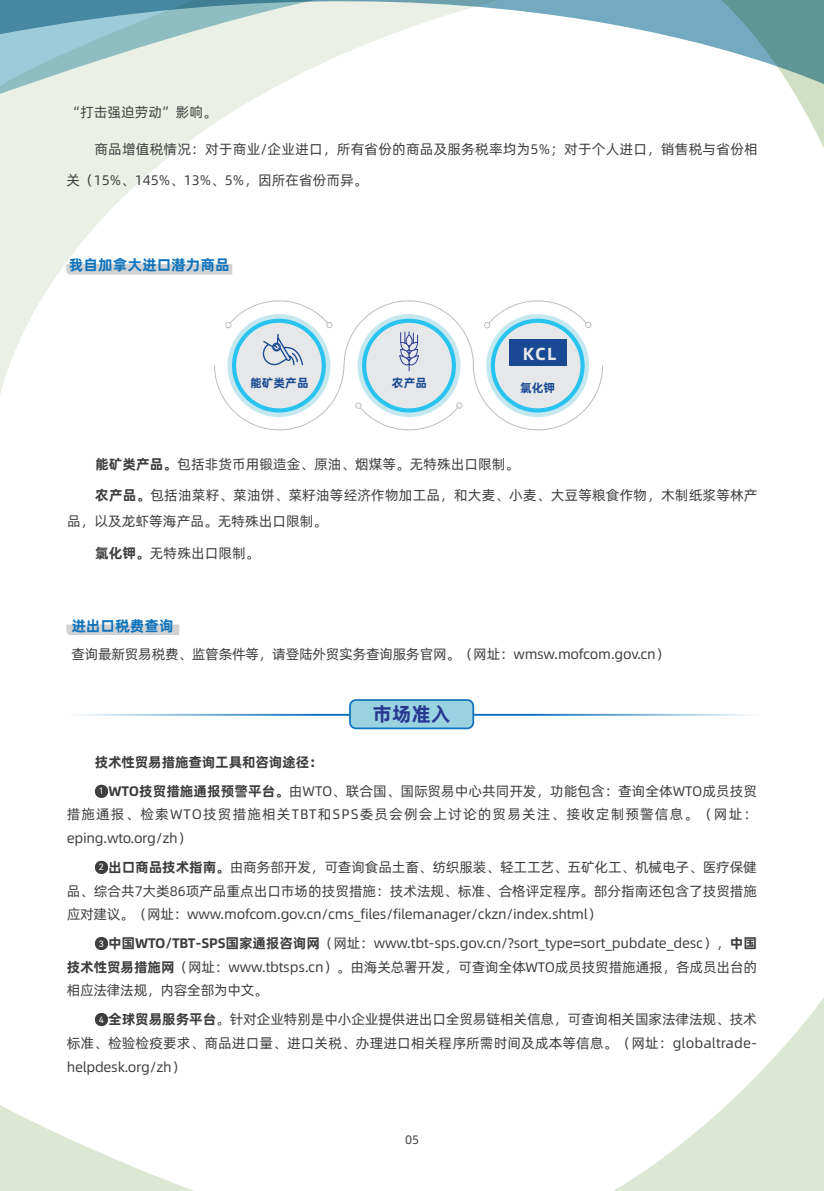
<style>
.page{position:relative;width:824px;height:1191px;background:#fff}
.page>*{position:absolute;margin:0;border:0;box-sizing:border-box;transform-origin:0 0}
.t1{font:700 19.78px "Alibaba Pu Hui Ti";color:#283890}
.t2{font:700 17.5px "Alibaba Pu Hui Ti";color:#e6e7e9}
.t3{font:700 14.88px "Alibaba Pu Hui Ti";color:#1074bc}
.t4{font:13.83px/23.6px "Alibaba Pu Hui Ti";color:#3e3e3f;text-align:justify}
.t5{font:13.83px/23.6px "Alibaba Pu Hui Ti";letter-spacing:.08em;color:#3e3e3f}
.t6{font:13.83px "Alibaba Pu Hui Ti";letter-spacing:-.02em;color:#3e3e3f}
.t7{font:12.25px "Alibaba Pu Hui Ti";color:#3e3e3f}
.t8{font:700 11.9px "Alibaba Pu Hui Ti";color:#184992}
.t9{font:8.75px "Harmony OS Sans SC";color:#fff}
.s1{font-weight:700}
</style>
<div class="page">
<svg style="left:614px;top:999px;width:209px;height:192px"></svg>
<svg style="left:1px;top:94px;width:261px;height:297px"></svg>
<svg style="left:1px;top:91px;width:266px;height:3px"></svg>
<svg style="left:793px;top:91px;width:30px;height:55px"></svg>
<svg style="left:1px;top:0;width:822px;height:91px"></svg>
<svg style="left:0;top:1105px;width:194px;height:86px"></svg>
<svg style="left:0;top:0;width:1px;height:394px"></svg>
<svg style="left:66px;top:624px;width:113px;height:11px"></svg>
<div style="left:350px;top:700px;width:123px;height:28px;background:#99d3e2;border-radius:6px"></div>
<div style="left:349px;top:699px;width:125px;height:30px;border:2px solid #1074bc;border-radius:6px"></div>
<div style="left:66px;top:264px;width:166px;height:10px;background:#d1d2d4"></div>
<svg style="left:214px;top:300px;width:389px;height:131px"></svg>
<div style="left:509px;top:339px;width:57px;height:27px;background:#184992"></div>
<div style="left:95px;top:784px;width:13px;height:14px;background:#3e3e3f;border-radius:50%"></div>
<div style="left:95px;top:860px;width:13px;height:14px;background:#3e3e3f;border-radius:50%"></div>
<div style="left:95px;top:937px;width:13px;height:13px;background:#3e3e3f;border-radius:50%"></div>
<div style="left:95px;top:1013px;width:13px;height:13px;background:#3e3e3f;border-radius:50%"></div>
<p class="t4" style="left:66px;top:100px;width:152px">“打击强迫劳动”影响。</p>
<p class="t4" style="left:94px;top:136px;width:665px">商品增值税情况：对于商业/企业进口，所有省份的商品及服务税率均为5%；对于个人进口，销售税与省份相</p>
<p class="t4" style="left:66px;top:168px;width:302px">关（15%、145%、13%、5%，因所在省份而异。</p>
<p class="t3" style="left:69px;top:253px;width:163px">我自加拿大进口潜力商品</p>
<p class="t2" style="left:522px;top:340px;width:35px">KCL</p>
<p class="t8" style="left:250px;top:373px;width:60px">能矿类产品</p>
<p class="t8" style="left:392px;top:373px;width:37px">农产品</p>
<p class="t8" style="left:520px;top:379px;width:37px">氯化钾</p>
<p class="t4" style="left:95px;top:451px;width:425px"><span class="s1">能矿类产品。</span>包括非货币用锻造金、原油、烟煤等。无特殊出口限制。</p>
<p class="t4" style="left:67px;top:481px;width:691px;line-height:26.2px;text-indent:28px"><span class="s1">农产品。</span>包括油菜籽、菜油饼、菜籽油等经济作物加工品，和大麦、小麦、大豆等粮食作物，木制纸浆等林产品，以及龙虾等海产品。无特殊出口限制。</p>
<p class="t4" style="left:95px;top:540px;width:166px"><span class="s1">氯化钾。</span>无特殊出口限制。</p>
<p class="t3" style="left:71px;top:613px;width:104px">进出口税费查询</p>
<p class="t6" style="left:71px;top:643px;width:599px">查询最新贸易税费、监管条件等，请登陆外贸实务查询服务官网。（网址：wmsw.mofcom.gov.cn）</p>
<h1 class="t1" style="left:372px;top:698px;width:80px">市场准入</h1>
<p class="t4" style="left:95px;top:746px;width:663px;line-height:28.9px"><span class="s1">技术性贸易措施查询工具和咨询途径：<br></span>①<span class="s1">WTO技贸措施通报预警平台。</span>由WTO、联合国、国际贸易中心共同开发，功能包含：查询全体WTO成员技贸</p>
<p class="t5" style="left:67px;top:802px;width:692px">措施通报、检索WTO技贸措施相关TBT和SPS委员会例会上讨论的贸易关注、接收定制预警信息。（网址：eping.wto.org/zh）</p>
<p class="t4" style="left:67px;top:854px;width:692px;text-indent:28px">②<span class="s1">出口商品技术指南。</span>由商务部开发，可查询食品土畜、纺织服装、轻工工艺、五矿化工、机械电子、医疗保健品、综合共7大类86项产品重点出口市场的技贸措施：技术法规、标准、合格评定程序。部分指南还包含了技贸措施应对建议。（网址：www.mofcom.gov.cn/cms_files/filemanager/ckzn/index.shtml）</p>
<p class="t4" style="left:67px;top:930px;width:692px;text-indent:28px">②<span class="s1">中国WTO/TBT-SPS国家通报咨询网</span>（网址：www.tbt-sps.gov.cn/?sort_type=sort_pubdate_desc），<span class="s1">中国技术性贸易措施网</span>（网址：www.tbtsps.cn）。由海关总署开发，可查询全体WTO成员技贸措施通报，各成员出台的相应法律法规，内容全部为中文。</p>
<p class="t4" style="left:67px;top:1006px;width:692px;text-indent:28px">③<span class="s1">全球贸易服务平台</span>。针对企业特别是中小企业提供进出口全贸易链相关信息，可查询相关国家法律法规、技术标准、检验检疫要求、商品进口量、进口关税、办理进口相关程序所需时间及成本等信息。（网址：globaltrade&shy;helpdesk.org/zh）</p>
<p class="t9" style="left:99px;top:785px;width:6px">1</p>
<p class="t9" style="left:99px;top:861px;width:6px">2</p>
<p class="t9" style="left:99px;top:937px;width:6px">3</p>
<p class="t9" style="left:99px;top:1013px;width:6px">4</p>
<p class="t7" style="left:405px;top:1130px;width:15px">05</p>
</div>
